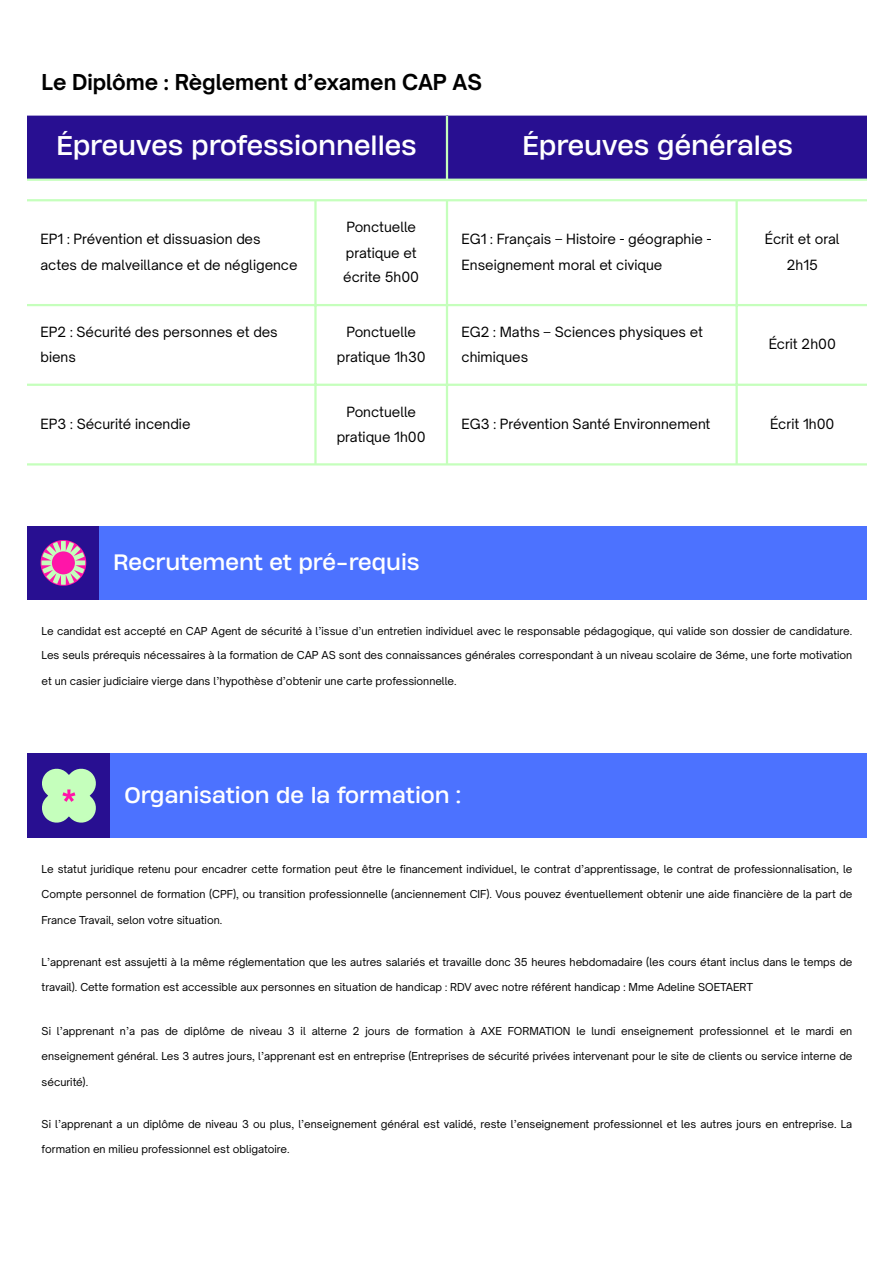
<style>
.page{position:relative;width:894px;height:1263px;background:#fff}
.page>*{position:absolute;margin:0;border:0;box-sizing:border-box;transform-origin:0 0}
.t1{font:25.5px "Heading Now 74";color:#fff}
.t2{font:21px "Heading Now 74";color:#fff}
.t3{font:700 21px "Open Sauce One";color:#000}
.t4{font:13.5px/25.8px "Open Sauce One";color:#000}
.t5{font:10.5px "Open Sauce One";color:#000}
</style>
<div class="page">
<div style="left:27px;top:116px;width:839px;height:63px;background:#280f91"></div>
<hr style="left:446px;top:116px;width:2px;height:63px;background:#c5ffbc">
<hr style="left:27px;top:179px;width:839px;height:2px;background:#c5ffbc">
<hr style="left:314px;top:201px;width:2px;height:262px;background:#c5ffbc">
<hr style="left:446px;top:201px;width:2px;height:262px;background:#c5ffbc">
<hr style="left:735px;top:201px;width:2px;height:262px;background:#c5ffbc">
<hr style="left:27px;top:199px;width:839px;height:2px;background:#c5ffbc">
<hr style="left:27px;top:304px;width:839px;height:2px;background:#c5ffbc">
<hr style="left:27px;top:384px;width:839px;height:2px;background:#c5ffbc">
<hr style="left:27px;top:463px;width:839px;height:2px;background:#c5ffbc">
<div style="left:27px;top:526px;width:73px;height:73px;background:#280f91"></div>
<div style="left:99px;top:526px;width:768px;height:73px;background:#4c72ff"></div>
<svg style="left:40px;top:540px;width:46px;height:46px"></svg>
<div style="left:27px;top:754px;width:84px;height:84px;background:#280f91"></div>
<div style="left:110px;top:754px;width:756px;height:84px;background:#4c72ff"></div>
<svg style="left:42px;top:768px;width:54px;height:55px;background:#afd4b5"></svg>
<h2 class="t3" style="left:42px;top:69px;width:442px">Le Diplôme : Règlement d’examen CAP AS</h2>
<h1 class="t1" style="left:56px;top:128px;width:362px">Épreuves professionnelles</h1>
<h1 class="t1" style="left:522px;top:128px;width:272px">Épreuves générales</h1>
<p class="t4" style="left:40px;top:226px;width:258px">EP1 : Prévention et dissuasion des actes de malveillance et de négligence</p>
<p class="t4" style="left:343px;top:214px;width:77px;line-height:25.3px">Ponctuelle pratique et écrite 5h00</p>
<p class="t4" style="left:461px;top:226px;width:251px">EG1 : Français – Histoire - géographie -<br>Enseignement moral et civique</p>
<p class="t4" style="left:764px;top:226px;width:76px;text-align:center">Écrit et oral<br>2h15</p>
<p class="t4" style="left:40px;top:319px;width:238px">EP2 : Sécurité des personnes et des biens</p>
<p class="t4" style="left:337px;top:319px;width:90px;text-align:center">Ponctuelle pratique 1h30</p>
<p class="t4" style="left:461px;top:319px;width:243px">EG2 : Maths – Sciences physiques et chimiques</p>
<p class="t4" style="left:768px;top:331px;width:69px">Écrit 2h00</p>
<p class="t4" style="left:40px;top:411px;width:151px">EP3 : Sécurité incendie</p>
<p class="t4" style="left:336px;top:400px;width:91px;line-height:24.8px;text-align:center">Ponctuelle pratique 1h00</p>
<p class="t4" style="left:461px;top:411px;width:250px">EG3 : Prévention Santé Environnement</p>
<p class="t4" style="left:770px;top:411px;width:66px">Écrit 1h00</p>
<h2 class="t2" style="left:113px;top:548px;width:308px">Recrutement et pré-requis</h2>
<p class="t5" style="left:42px;top:624px;width:811px">Le candidat est accepté en CAP Agent de sécurité à l’issue d’un entretien individuel avec le responsable pédagogique, qui valide son dossier de candidature.</p>
<p class="t5" style="left:42px;top:649px;width:811px">Les seuls prérequis nécessaires à la formation de CAP AS sont des connaissances générales correspondant à un niveau scolaire de 3éme, une forte motivation</p>
<p class="t5" style="left:42px;top:675px;width:416px">et un casier judiciaire vierge dans l’hypothèse d’obtenir une carte professionnelle.</p>
<h2 class="t2" style="left:124px;top:781px;width:338px">Organisation de la formation :</h2>
<p class="t5" style="left:42px;top:863px;width:812px">Le statut juridique retenu pour encadrer cette formation peut être le financement individuel, le contrat d’apprentissage, le contrat de professionnalisation, le</p>
<p class="t5" style="left:42px;top:887px;width:811px">Compte personnel de formation (CPF), ou transition professionnelle (anciennement CIF). Vous pouvez éventuellement obtenir une aide financière de la part de</p>
<p class="t5" style="left:42px;top:913px;width:182px">France Travail, selon votre situation.</p>
<p class="t5" style="left:42px;top:956px;width:811px">L’apprenant est assujetti à la même réglementation que les autres salariés et travaille donc 35 heures hebdomadaire (les cours étant inclus dans le temps de</p>
<p class="t5" style="left:42px;top:981px;width:712px">travail). Cette formation est accessible aux personnes en situation de handicap : RDV avec notre référent handicap : Mme Adeline SOETAERT</p>
<p class="t5" style="left:42px;top:1025px;width:811px">Si l’apprenant n’a pas de diplôme de niveau 3 il alterne 2 jours de formation à AXE FORMATION le lundi enseignement professionnel et le mardi en</p>
<p class="t5" style="left:42px;top:1049px;width:811px">enseignement général. Les 3 autres jours, l’apprenant est en entreprise (Entreprises de sécurité privées intervenant pour le site de clients ou service interne de</p>
<p class="t5" style="left:42px;top:1075px;width:48px">sécurité).</p>
<p class="t5" style="left:42px;top:1118px;width:812px">Si l’apprenant a un diplôme de niveau 3 ou plus, l’enseignement général est validé, reste l’enseignement professionnel et les autres jours en entreprise. La</p>
<p class="t5" style="left:42px;top:1143px;width:249px">formation en milieu professionnel est obligatoire.</p>
</div>
